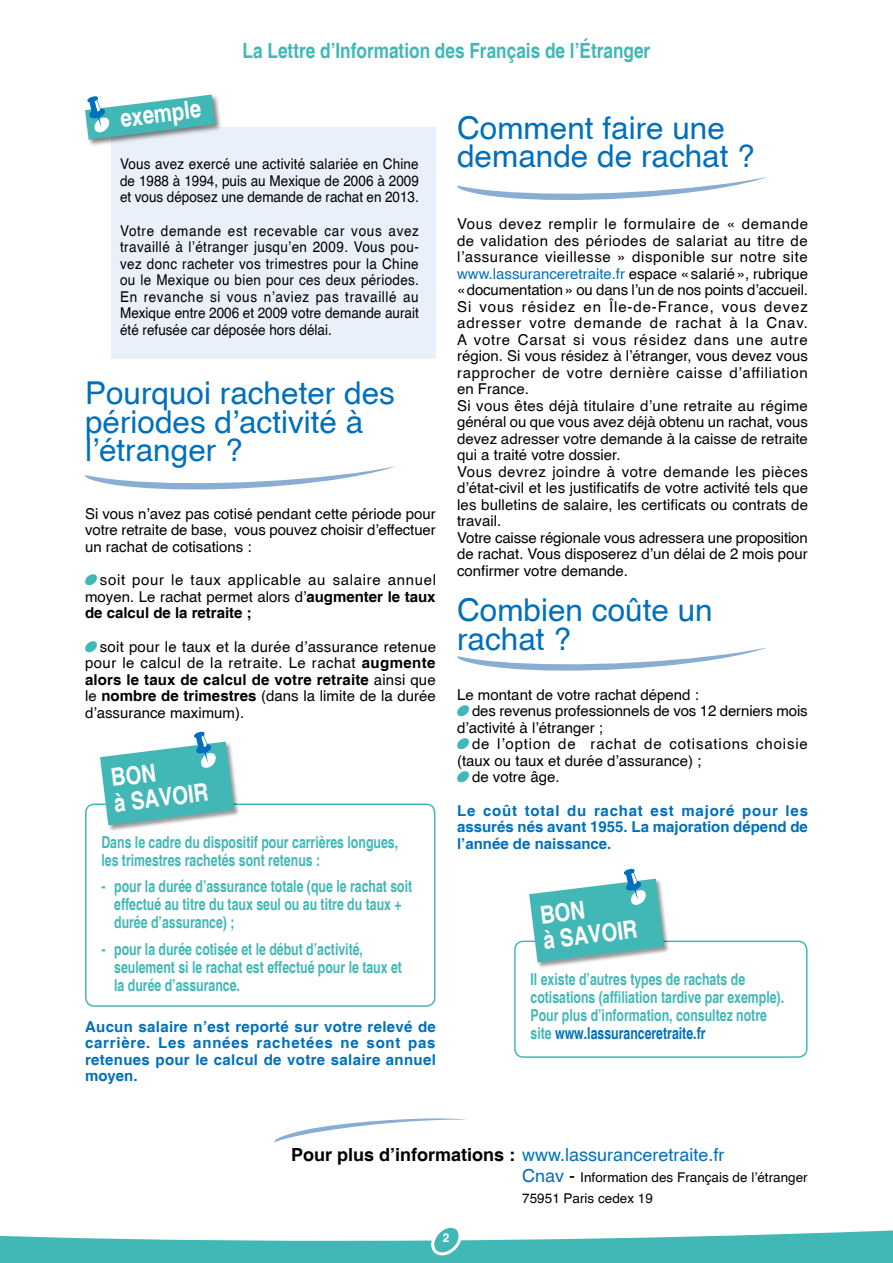
<style>
.page{position:relative;width:893px;height:1263px;background:#fff}
.page>*{position:absolute;margin:0;border:0;box-sizing:border-box;transform-origin:0 0}
.t1{font:31.5px/28.5px "Helvetica";color:#0070bc}
.t2{font:700 condensed 24.75px/25.5px "Helvetica";color:#fff}
.t3{font:700 condensed 21px "Helvetica";color:#42b8b6}
.t4{font:18px "Helvetica";color:#0070bc}
.t5{font:700 condensed 16.5px/18px "Helvetica";color:#42b8b6;scale:.91 1}
.t6{font:15px/16.5px "Helvetica";color:#000;text-align:justify}
.t7{font:700 15px/16.5px "Helvetica";color:#0070bc;text-align:justify}
.t8{font:14.85px/16.5px "Helvetica";color:#000;text-align:justify;scale:.91 1}
.t9{font:13.5px/21px "Helvetica";color:#000}
.t10{font:700 12px "Helvetica";color:#fff}
.s1{font-family:"Fn T Basic Shapes 1";color:#42b8b6}
.s2{font-weight:700}
.s3{color:#0070bc}
.s4{font-weight:700;color:#000}
.s5{font-size:18px;color:#0070bc}
.s6{font-size:18px}
</style>
<div class="page">
<svg style="left:0;top:1227px;width:893px;height:36px"></svg>
<svg style="left:85px;top:466px;width:310px;height:24px"></svg>
<svg style="left:457px;top:177px;width:310px;height:23px"></svg>
<svg style="left:457px;top:647px;width:310px;height:24px"></svg>
<svg style="left:274px;top:1118px;width:192px;height:24px"></svg>
<div style="left:112px;top:127px;width:324px;height:232px;background:#eaf0f9"></div>
<div style="left:84px;top:93px;width:139px;height:54px;background:#000;opacity:.5"></div>
<svg style="left:85px;top:95px;width:130px;height:45px"></svg>
<div style="left:85px;top:803px;width:350px;height:204px;border:2px solid #42b8b6;border-radius:9px"></div>
<div style="left:100px;top:741px;width:140px;height:90px;background:#000;opacity:.4"></div>
<svg style="left:100px;top:732px;width:134px;height:93px"></svg>
<div style="left:514px;top:940px;width:293px;height:118px;border:2px solid #42b8b6;border-radius:9px"></div>
<div style="left:529px;top:878px;width:141px;height:90px;background:#000;opacity:.4"></div>
<svg style="left:529px;top:869px;width:135px;height:93px"></svg>
<h3 class="t3" style="left:243px;top:38px;width:409px">La Lettre d’Information des Français de l’Étranger</h3>
<h2 class="t2" style="left:119px;top:106px;width:83px;rotate:-7deg">exemple</h2>
<p class="t8" style="left:120px;top:156px;width:330px">Vous avez exercé une activité salariée en Chine de 1988 à 1994, puis au Mexique de 2006 à 2009 et vous déposez une demande de rachat en 2013.</p>
<p class="t8" style="left:120px;top:222px;width:330px">Votre demande est recevable car vous avez travaillé à l’étranger jusqu’en 2009. Vous pou&shy;vez donc racheter vos trimestres pour la Chine ou le Mexique ou bien pour ces deux périodes.<br>En revanche si vous n’aviez pas travaillé au Mexique entre 2006 et 2009 votre demande aurait été refusée car déposée hors délai.</p>
<h1 class="t1" style="left:85px;top:378px;width:311px">Pourquoi racheter des périodes d’activité à l’étranger ?</h1>
<p class="t6" style="left:85px;top:505px;width:352px">Si vous n’avez pas cotisé pendant cette période pour votre retraite de base, vous pouvez choisir d’effectuer un rachat de cotisations :</p>
<p class="t6" style="left:85px;top:571px;width:352px"><span class="s1">B</span> soit pour le taux applicable au salaire annuel moyen. Le rachat permet alors d’<span class="s2">augmenter le taux de calcul de la retraite ;</span></p>
<p class="t6" style="left:85px;top:638px;width:352px"><span class="s1">B</span> soit pour le taux et la durée d’assurance retenue pour le calcul de la retraite. Le rachat <span class="s2">augmente alors le taux de calcul de votre retraite</span> ainsi que le <span class="s2">nombre de trimestres</span> (dans la limite de la durée d’assurance maximum).</p>
<h2 class="t2" style="left:110px;top:765px;width:96px;rotate:-7deg">BON<br>à SAVOIR</h2>
<p class="t5" style="left:101px;top:833px;width:328px">Dans le cadre du dispositif pour carrières longues, les trimestres rachetés sont retenus :</p>
<p class="t5" style="left:114px;top:877px;width:329px;text-indent:-13px">- pour la durée d’assurance totale (que le rachat soit effectué au titre du taux seul ou au titre du taux + durée d’assurance) ;</p>
<p class="t5" style="left:114px;top:940px;width:318px;text-indent:-13px">- pour la durée cotisée et le début d’activité, seulement si le rachat est effectué pour le taux et la durée d’assurance.</p>
<p class="t7" style="left:85px;top:1019px;width:352px">Aucun salaire n’est reporté sur votre relevé de carrière. Les années rachetées ne sont pas retenues pour le calcul de votre salaire annuel moyen.</p>
<h1 class="t1" style="left:457px;top:113px;width:299px">Comment faire une demande de rachat ?</h1>
<p class="t6" style="left:457px;top:215px;width:352px;text-align:left">Vous devez remplir le formulaire de « demande de validation des périodes de salariat au titre de l’assurance vieillesse » disponible sur notre site <span class="s3">www.lassuranceretraite.fr</span> espace «salarié», rubrique «documentation» ou dans l’un de nos points d’accueil.<br>Si vous résidez en Île-de-France, vous devez adresser votre demande de rachat à la Cnav.<br>A votre Carsat si vous résidez dans une autre région. Si vous résidez à l’étranger, vous devez vous rapprocher de votre dernière caisse d’affiliation en France.<br>Si vous êtes déjà titulaire d’une retraite au régime général ou que vous avez déjà obtenu un rachat, vous devez adresser votre demande à la caisse de retraite qui a traité votre dossier.<br>Vous devrez joindre à votre demande les pièces d’état-civil et les justificatifs de votre activité tels que les bulletins de salaire, les certificats ou contrats de travail.<br>Votre caisse régionale vous adressera une proposition de rachat. Vous disposerez d’un délai de 2 mois pour confirmer votre demande.</p>
<h1 class="t1" style="left:457px;top:595px;width:257px">Combien coûte un rachat ?</h1>
<p class="t6" style="left:457px;top:686px;width:352px;text-align:left">Le montant de votre rachat dépend :<br><span class="s1">B</span> des revenus professionnels de vos 12 derniers mois d’activité à l’étranger ;<br><span class="s1">B</span> de l’option de rachat de cotisations choisie (taux ou taux et durée d’assurance) ;<br><span class="s1">B</span> de votre âge.</p>
<p class="t7" style="left:457px;top:803px;width:352px">Le coût total du rachat est majoré pour les assurés nés avant 1955. La majoration dépend de l’année de naissance.</p>
<h2 class="t2" style="left:539px;top:902px;width:96px;rotate:-7deg">BON<br>à SAVOIR</h2>
<p class="t5" style="left:530px;top:970px;width:280px">Il existe d’autres types de rachats de cotisations (affiliation tardive par exemple).<br>Pour plus d’information, consultez notre site <span class="s3">www.lassuranceretraite.fr</span></p>
<p class="t4" style="left:291px;top:1143px;width:435px"><span class="s4">Pour plus d’informations :</span> www.lassuranceretraite.fr</p>
<p class="t9" style="left:522px;top:1166px;width:287px"><span class="s5">Cnav</span> <span class="s6">-</span> Information des Français de l’étranger<br>75951 Paris cedex 19</p>
<p class="t10" style="left:443px;top:1230px;width:8px">2</p>
</div>
